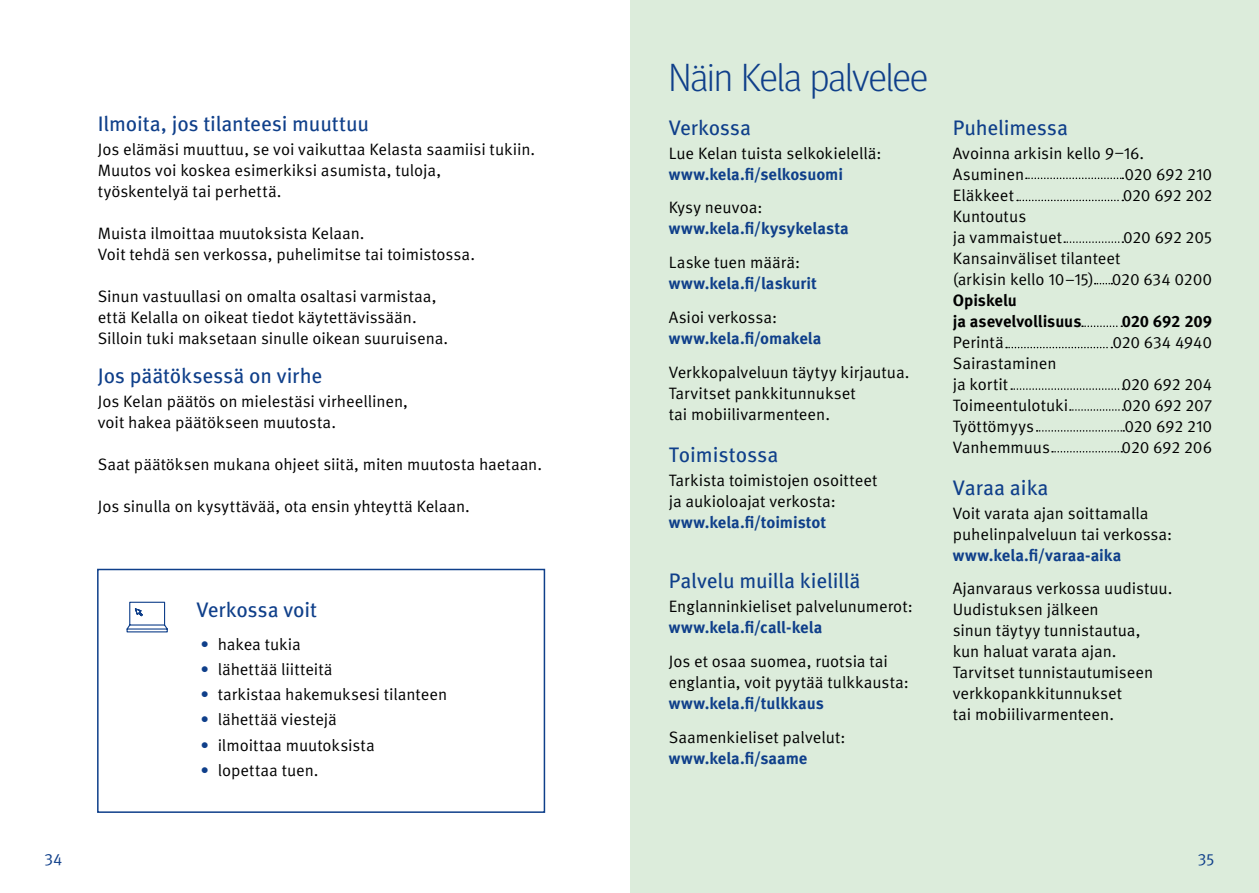
<style>
.page{position:relative;width:1259px;height:893px;background:#fff}
.page>*{position:absolute;margin:0;border:0;box-sizing:border-box;transform-origin:0 0}
.H1_otsikko{font:300 39px "Meta Headline Pro";letter-spacing:-.005em;color:#0f3f8a}
.H2_otsikko{font:21px "Meta Pro";letter-spacing:-.005em;color:#0f3f8a}
.Body_copy{font:21px "Meta Pro";color:#0f3f8a}
.Body_copy-2{font:16.5px/21px "Meta Pro Norm";letter-spacing:-.005em;color:#000}
.Body_copy-3{font:700 16.5px/21px "Meta Pro";letter-spacing:.005em;color:#0f3f8a}
.Bulletpoints{font:16.5px "Meta Pro Norm";letter-spacing:-.005em;color:#000}
.Body_copy-4{font:700 16.5px/21px "Meta Pro";letter-spacing:-.005em;color:#000}
.t1{font:16.5px "Meta Pro Norm";color:#0f3f8a}
.s1{color:#0f3f8a}
.s2{font-family:"Meta Pro";font-weight:700;color:#0f3f8a}
.s3{font-family:"Meta Pro Norm";font-weight:400;color:#000}
</style>
<div class="page">
<div style="left:630px;top:0;width:629px;height:893px;background:#dcecdb"></div>
<svg style="left:1026px;top:178px;width:97px;height:1px"></svg>
<svg style="left:1064px;top:241px;width:59px;height:2px"></svg>
<svg style="left:1017px;top:200px;width:106px;height:1px"></svg>
<svg style="left:1094px;top:283px;width:18px;height:1px"></svg>
<svg style="left:1082px;top:325px;width:40px;height:2px"></svg>
<svg style="left:1006px;top:347px;width:106px;height:1px"></svg>
<svg style="left:1011px;top:388px;width:112px;height:2px"></svg>
<svg style="left:1070px;top:409px;width:53px;height:2px"></svg>
<svg style="left:1036px;top:430px;width:88px;height:2px"></svg>
<svg style="left:1052px;top:451px;width:70px;height:1px"></svg>
<div style="left:97px;top:569px;width:448px;height:244px;border:2px solid #0f3f8a"></div>
<svg style="left:126px;top:601px;width:42px;height:32px"></svg>
<h2 class="H2_otsikko" style="left:98px;top:107px;width:273px">Ilmoita, jos tilanteesi muuttuu</h2>
<p class="Body_copy-2" style="left:98px;top:138px;width:439px">Jos elämäsi muuttuu, se voi vaikuttaa Kelasta saamiisi tukiin.</p>
<p class="Body_copy-2" style="left:98px;top:159px;width:345px">Muutos voi koskea esimerkiksi asumista, tuloja,</p>
<p class="Body_copy-2" style="left:98px;top:180px;width:185px">työskentelyä tai perhettä.</p>
<p class="Body_copy-2" style="left:98px;top:222px;width:268px">Muista ilmoittaa muutoksista Kelaan.</p>
<p class="Body_copy-2" style="left:98px;top:243px;width:379px">Voit tehdä sen verkossa, puhelimitse tai toimistossa.</p>
<p class="Body_copy-2" style="left:98px;top:285px;width:340px">Sinun vastuullasi on omalta osaltasi varmistaa,</p>
<p class="Body_copy-2" style="left:98px;top:306px;width:320px">että Kelalla on oikeat tiedot käytettävissään.</p>
<p class="Body_copy-2" style="left:98px;top:327px;width:352px">Silloin tuki maksetaan sinulle oikean suuruisena.</p>
<h2 class="H2_otsikko" style="left:98px;top:359px;width:226px">Jos päätöksessä on virhe</h2>
<p class="Body_copy-2" style="left:98px;top:390px;width:312px">Jos Kelan päätös on mielestäsi virheellinen,</p>
<p class="Body_copy-2" style="left:98px;top:411px;width:240px">voit hakea päätökseen muutosta.</p>
<p class="Body_copy-2" style="left:98px;top:453px;width:446px">Saat päätöksen mukana ohjeet siitä, miten muutosta haetaan.</p>
<p class="Body_copy-2" style="left:98px;top:495px;width:373px">Jos sinulla on kysyttävää, ota ensin yhteyttä Kelaan.</p>
<h2 class="H2_otsikko" style="left:196px;top:594px;width:122px">Verkossa voit</h2>
<p class="Bulletpoints" style="left:201px;top:631px;width:102px"><span class="s1">•</span> hakea tukia</p>
<p class="Bulletpoints" style="left:201px;top:657px;width:133px"><span class="s1">•</span> lähettää liitteitä</p>
<p class="Bulletpoints" style="left:201px;top:682px;width:248px"><span class="s1">•</span> tarkistaa hakemuksesi tilanteen</p>
<p class="Bulletpoints" style="left:201px;top:707px;width:138px"><span class="s1">•</span> lähettää viestejä</p>
<p class="Bulletpoints" style="left:201px;top:732px;width:176px"><span class="s1">•</span> ilmoittaa muutoksista</p>
<p class="Bulletpoints" style="left:201px;top:758px;width:119px"><span class="s1">•</span> lopettaa tuen.</p>
<h1 class="H1_otsikko" style="left:669px;top:49px;width:261px">Näin Kela palvelee</h1>
<h2 class="H2_otsikko" style="left:669px;top:111px;width:84px">Verkossa</h2>
<p class="Body_copy-2" style="left:669px;top:141px;width:214px">Lue Kelan tuista selkokielellä: <span class="s2">www.kela.fi/selkosuomi</span></p>
<p class="Body_copy-3" style="left:669px;top:196px;width:182px"><span class="s3">Kysy neuvoa: </span>www.kela.fi/kysykelasta</p>
<p class="Body_copy-3" style="left:669px;top:251px;width:150px"><span class="s3">Laske tuen määrä: </span>www.kela.fi/laskurit</p>
<p class="Body_copy-3" style="left:669px;top:305px;width:154px"><span class="s3">Asioi verkossa: </span>www.kela.fi/omakela</p>
<p class="Body_copy-2" style="left:669px;top:360px;width:242px">Verkkopalveluun täytyy kirjautua.</p>
<p class="Body_copy-2" style="left:669px;top:381px;width:189px">Tarvitset pankkitunnukset</p>
<p class="Body_copy-2" style="left:669px;top:402px;width:163px">tai mobiilivarmenteen.</p>
<p class="Body_copy" style="left:669px;top:438px;width:111px">Toimistossa</p>
<p class="Body_copy-2" style="left:669px;top:468px;width:210px">Tarkista toimistojen osoitteet ja aukioloajat verkosta: <span class="s2">www.kela.fi/toimistot</span></p>
<h2 class="H2_otsikko" style="left:669px;top:565px;width:193px">Palvelu muilla kielillä</h2>
<p class="Body_copy-2" style="left:669px;top:595px;width:245px">Englanninkieliset palvelunumerot: <span class="s2">www.kela.fi/call-kela</span></p>
<p class="Body_copy-2" style="left:669px;top:650px;width:242px">Jos et osaa suomea, ruotsia tai englantia, voit pyytää tulkkausta:</p>
<p class="Body_copy-3" style="left:669px;top:692px;width:157px">www.kela.fi/tulkkaus</p>
<p class="Body_copy-2" style="left:669px;top:725px;width:178px">Saamenkieliset palvelut:</p>
<p class="Body_copy-3" style="left:669px;top:746px;width:140px">www.kela.fi/saame</p>
<h2 class="H2_otsikko" style="left:952px;top:111px;width:117px">Puhelimessa</h2>
<p class="Body_copy-2" style="left:952px;top:141px;width:193px">Avoinna arkisin kello 9–16.</p>
<p class="Body_copy-2" style="left:952px;top:162px;width:73px">Asuminen</p>
<p class="Body_copy-2" style="left:1124px;top:162px;width:89px">020 692 210</p>
<p class="Body_copy-2" style="left:952px;top:183px;width:63px">Eläkkeet</p>
<p class="Body_copy-2" style="left:1122px;top:183px;width:91px">020 692 202</p>
<p class="Body_copy-2" style="left:952px;top:204px;width:111px">Kuntoutus<br>ja vammaistuet</p>
<p class="Body_copy-2" style="left:1123px;top:225px;width:91px">020 692 205</p>
<p class="Body_copy-2" style="left:952px;top:246px;width:261px">Kansainväliset tilanteet<br>(arkisin kello 10–15) 020 634 0200</p>
<p class="Body_copy-4" style="left:952px;top:288px;width:130px">Opiskelu<br>ja asevelvollisuus</p>
<p class="Body_copy-4" style="left:1121px;top:309px;width:92px">020 692 209</p>
<p class="Body_copy-2" style="left:952px;top:330px;width:53px">Perintä</p>
<p class="Body_copy-2" style="left:1112px;top:330px;width:101px">020 634 4940</p>
<p class="Body_copy-2" style="left:952px;top:351px;width:105px">Sairastaminen ja kortit</p>
<p class="Body_copy-2" style="left:1121px;top:372px;width:92px">020 692 204</p>
<p class="Body_copy-2" style="left:952px;top:393px;width:117px">Toimeentulotuki</p>
<p class="Body_copy-2" style="left:1123px;top:393px;width:91px">020 692 207</p>
<p class="Body_copy-2" style="left:952px;top:414px;width:83px">Työttömyys</p>
<p class="Body_copy-2" style="left:1124px;top:414px;width:89px">020 692 210</p>
<p class="Body_copy-2" style="left:952px;top:435px;width:99px">Vanhemmuus</p>
<p class="Body_copy-2" style="left:1121px;top:435px;width:92px">020 692 206</p>
<h2 class="H2_otsikko" style="left:952px;top:471px;width:97px">Varaa aika</h2>
<p class="Body_copy-2" style="left:952px;top:501px;width:221px">Voit varata ajan soittamalla puhelinpalveluun tai verkossa:</p>
<p class="Body_copy-3" style="left:952px;top:543px;width:170px">www.kela.fi/varaa-aika</p>
<p class="Body_copy-2" style="left:952px;top:577px;width:221px">Ajanvaraus verkossa uudistuu.</p>
<p class="Body_copy-2" style="left:952px;top:598px;width:189px">Uudistuksen jälkeen sinun täytyy tunnistautua,</p>
<p class="Body_copy-2" style="left:952px;top:640px;width:165px">kun haluat varata ajan.</p>
<p class="Body_copy-2" style="left:952px;top:661px;width:202px">Tarvitset tunnistautumiseen verkkopankkitunnukset</p>
<p class="Body_copy-2" style="left:952px;top:703px;width:163px">tai mobiilivarmenteen.</p>
<p class="t1" style="left:44px;top:847px;width:20px">34</p>
<p class="t1" style="left:1198px;top:847px;width:18px">35</p>
</div>
